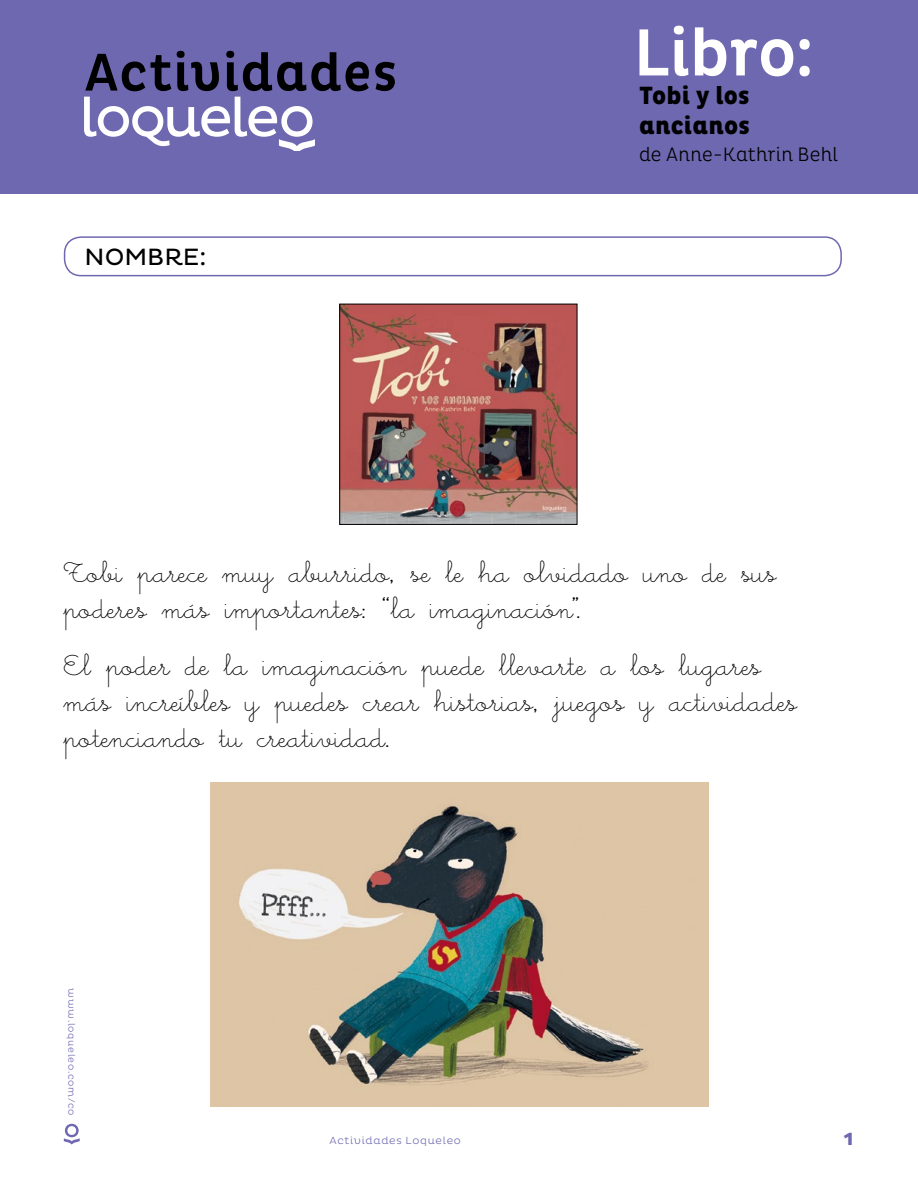
<style>
.page{position:relative;width:918px;height:1188px;background:#fff}
.page>*{position:absolute;margin:0;border:0;box-sizing:border-box;transform-origin:0 0}
.t1{font:500 67.65px "Pluto Cond";letter-spacing:-.005em;color:#fff}
.t2{font:500 54px "Pluto Cond";letter-spacing:.02em;color:#000}
.t3{font:30px/36px "Little Days";letter-spacing:.005em;color:#000}
.t4{font:800 25.35px/30.5px "Pluto Cond";letter-spacing:.005em;color:#000}
.t5{font:24px "Pluto";color:#000}
.t6{font:300 19.8px "Pluto Cond";letter-spacing:.01em;color:#000}
.t7{font:800 18px "Pluto";color:#6d68af}
.t8{font:300 10.5px "Pluto";letter-spacing:.065em;color:#6d68af}
.t9{font:300 9.45px "Pluto";letter-spacing:.07em;color:#6d68af}
</style>
<div class="page">
<div style="left:0;top:0;width:918px;height:194px;background:#6d68af"></div>
<svg style="left:64px;top:1124px;width:16px;height:20px"></svg>
<svg style="left:84px;top:97px;width:231px;height:54px"></svg>
<div style="left:64px;top:236px;width:778px;height:40px;border:2px solid #6d68af;border-radius:17px"></div>
<img style="left:341px;top:306px;width:234px;height:217px">
<div style="left:339px;top:304px;width:238px;height:221px;border:1px solid #000"></div>
<img style="left:211px;top:783px;width:498px;height:323px">
<h2 class="t2" style="left:85px;top:42px;width:314px">Actividades</h2>
<p class="t5" style="left:85px;top:243px;width:124px">NOMBRE:</p>
<h1 class="t1" style="left:633px;top:14px;width:183px">Libro:</h1>
<p class="t4" style="left:639px;top:81px;width:112px">Tobi y los ancianos</p>
<p class="t6" style="left:639px;top:143px;width:201px">de Anne-Kathrin Behl</p>
<p class="t3" style="left:64px;top:559px;width:714px">Tobi parece muy aburrido, se le ha olvidado uno de sus poderes más importantes: “la imaginación”.</p>
<p class="t3" style="left:64px;top:652px;width:735px">El poder de la imaginación puede llevarte a los lugares más increíbles y puedes crear historias, juegos y actividades potenciando tu creatividad.</p>
<p class="t9" style="left:77px;top:988px;width:129px;rotate:90deg">www.loqueleo.com/co</p>
<p class="t8" style="left:330px;top:1135px;width:133px">Actividades Loqueleo</p>
<p class="t7" style="left:844px;top:1128px;width:11px">1</p>
</div>
